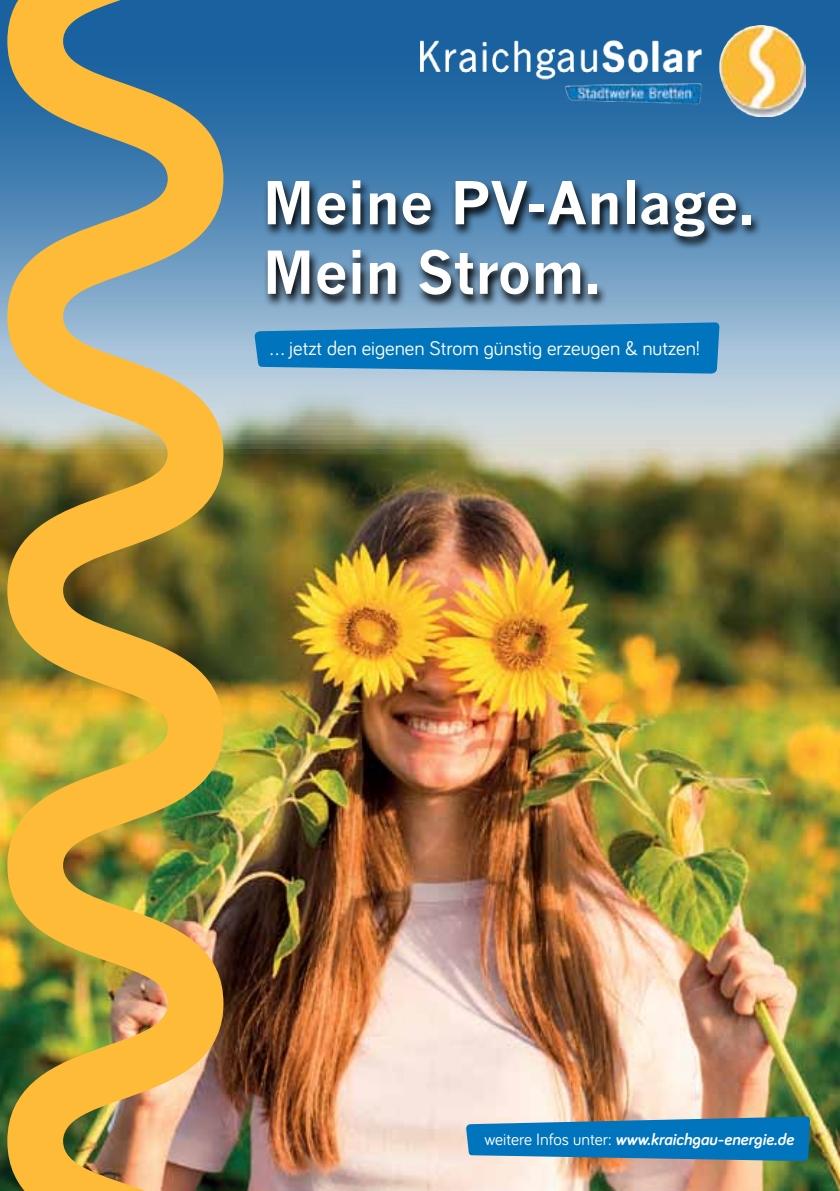
<style>
.page{position:relative;width:840px;height:1191px;background:#fff}
.page>*{position:absolute;margin:0;border:0;box-sizing:border-box;transform-origin:0 0}
.t1{font:700 58px/69.6px "News Gothic";color:#fff}
.t2{font:20.4px "Bariol";color:#fff}
.t3{font:italic 700 17px "Bariol";color:#fff}
.s1{font-weight:400;font-style:normal}
</style>
<div class="page">
<img style="left:0;top:595px;width:839px;height:596px">
<img style="left:0;top:0;width:839px;height:595px">
<svg style="left:263px;top:179px;width:499px;height:130px;background:#4f7595"></svg>
<svg style="left:254px;top:322px;width:465px;height:51px;background:#197fc0"></svg>
<img style="left:7px;top:0;width:219px;height:1191px">
<img style="left:420px;top:25px;width:385px;height:92px">
<svg style="left:466px;top:1116px;width:343px;height:45px;background:#2681b9"></svg>
<h1 class="t1" style="left:262px;top:167px;width:493px">Meine PV-Anlage.<br>Mein Strom.</h1>
<p class="t2" style="left:270px;top:334px;width:431px">... jetzt den eigenen Strom günstig erzeugen &amp; nutzen!</p>
<p class="t3" style="left:484px;top:1127px;width:311px"><span class="s1">weitere Infos unter:</span> www.kraichgau-energie.de</p>
</div>
